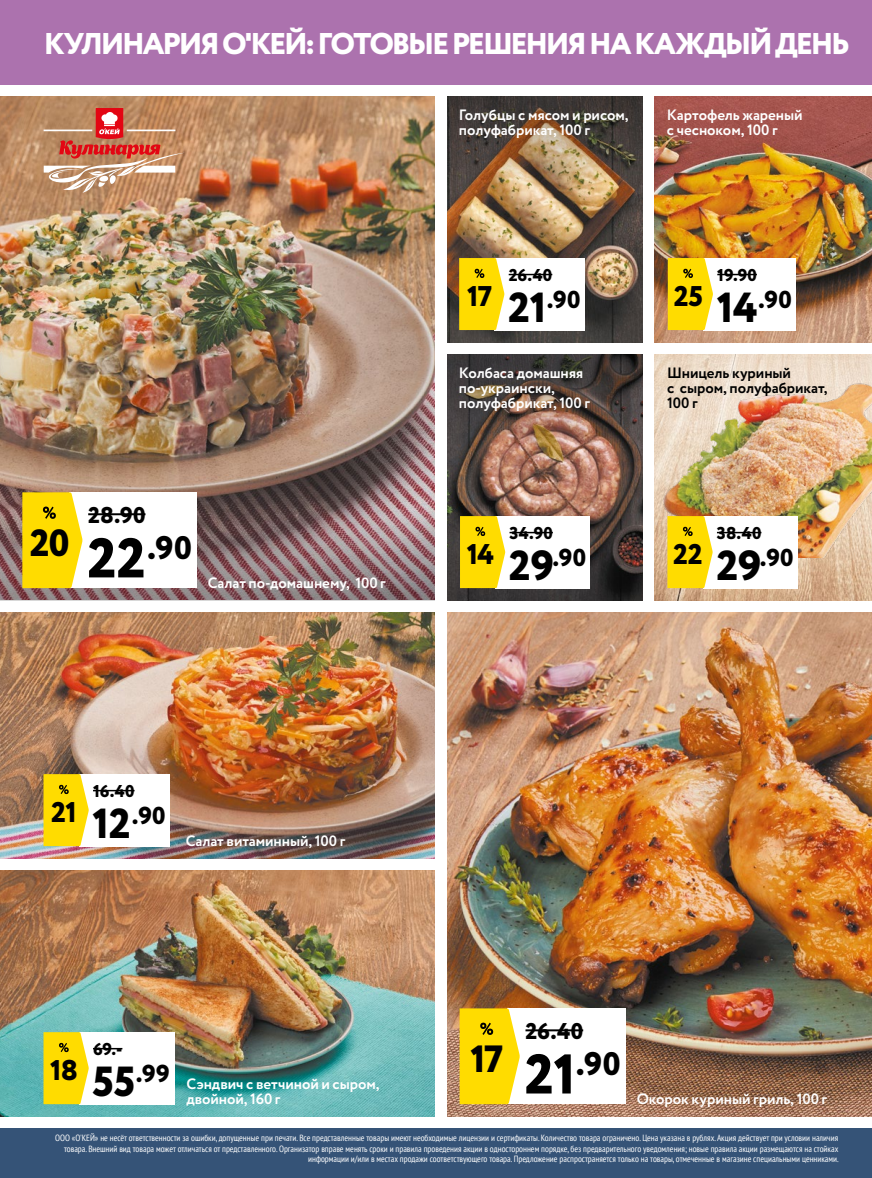
<style>
.page{position:relative;width:872px;height:1178px;background:#fff}
.page>*{position:absolute;margin:0;border:0;box-sizing:border-box;transform-origin:0 0}
.t1{font:800 37.95px "Circe";color:#000}
.t2{font:800 32.55px "Circe";color:#000}
.t3{font:800 30px "Circe";letter-spacing:-.075em;color:#fff}
.t4{font:800 28.5px "Circe";letter-spacing:-.025em;color:#000}
.t5{font:800 24.45px "Circe";letter-spacing:.01em;color:#000}
.t6{font:800 22.8px "Circe";letter-spacing:.005em;color:#000}
.t7{font:800 17.1px "Circe";letter-spacing:.01em;color:#000}
.t8{font:700 15px/15px "Circe";letter-spacing:-.005em;color:#fff}
.t9{font:700 15px/15px "Circe";letter-spacing:-.005em;color:#000}
.t10{font:condensed 9px/10.5px "PT Sans";color:#fff;text-align:right}
.s1{font-size:55.8px}
.s2{font-size:42px}
</style>
<div class="page">
<div style="left:0;top:1128px;width:872px;height:50px;background:#355377"></div>
<img style="left:447px;top:462px;width:196px;height:138px">
<img style="left:655px;top:354px;width:217px;height:246px">
<img style="left:447px;top:96px;width:196px;height:246px">
<img style="left:655px;top:96px;width:217px;height:246px">
<img style="left:0;top:870px;width:435px;height:246px">
<img style="left:0;top:612px;width:435px;height:246px">
<div style="left:79px;top:1032px;width:95px;height:72px;background:#fff"></div>
<svg style="left:44px;top:1032px;width:78px;height:72px"></svg>
<div style="left:79px;top:774px;width:91px;height:72px;background:#fff"></div>
<hr style="left:93px;top:790px;width:41px;height:1px;background:#000">
<svg style="left:44px;top:774px;width:45px;height:72px;background:#fbdc19"></svg>
<img style="left:0;top:96px;width:435px;height:396px">
<img style="left:447px;top:612px;width:425px;height:504px">
<div style="left:507px;top:1008px;width:118px;height:96px;background:#fff"></div>
<hr style="left:525px;top:1029px;width:58px;height:2px;background:#000">
<svg style="left:459px;top:1008px;width:61px;height:96px;background:#fadb19"></svg>
<svg style="left:43px;top:108px;width:142px;height:85px;background:#c9896b"></svg>
<div style="left:0;top:0;width:872px;height:84px;background:#ac72ae"></div>
<img style="left:639px;top:384px;width:233px;height:173px">
<div style="left:703px;top:516px;width:94px;height:72px;background:#fff"></div>
<hr style="left:717px;top:532px;width:44px;height:1px;background:#000">
<svg style="left:667px;top:516px;width:45px;height:72px;background:#fbdb15"></svg>
<div style="left:703px;top:258px;width:92px;height:72px;background:#fff"></div>
<hr style="left:717px;top:274px;width:40px;height:1px;background:#000">
<svg style="left:668px;top:258px;width:45px;height:72px;background:#fbdc17"></svg>
<svg style="left:0;top:492px;width:435px;height:108px;background:#85686b"></svg>
<img style="left:447px;top:96px;width:195px;height:108px">
<img style="left:447px;top:354px;width:196px;height:108px">
<div style="left:69px;top:492px;width:127px;height:96px;background:#fff"></div>
<hr style="left:88px;top:513px;width:57px;height:2px;background:#000">
<svg style="left:22px;top:492px;width:60px;height:96px;background:#fada16"></svg>
<div style="left:494px;top:258px;width:90px;height:72px;background:#fff"></div>
<hr style="left:508px;top:274px;width:44px;height:1px;background:#000">
<svg style="left:459px;top:258px;width:45px;height:72px;background:#fadb15"></svg>
<div style="left:495px;top:516px;width:94px;height:72px;background:#fff"></div>
<hr style="left:509px;top:532px;width:44px;height:1px;background:#000">
<svg style="left:460px;top:516px;width:45px;height:72px;background:#fbdb16"></svg>
<h3 class="t3" style="left:44px;top:23px;width:807px">КУЛИНАРИЯ О'КЕЙ: ГОТОВЫЕ РЕШЕНИЯ НА КАЖДЫЙ ДЕНЬ</h3>
<h1 class="t1" style="left:30px;top:517px;width:41px">20</h1>
<h3 class="t6" style="left:88px;top:500px;width:59px">28.90</h3>
<h2 class="t2" style="left:87px;top:526px;width:106px"><span class="s1">22</span>.90</h2>
<h3 class="t8" style="left:208px;top:576px;width:180px">Салат по-домашнему, 100 г</h3>
<h3 class="t8" style="left:459px;top:108px;width:171px">Голубцы с мясом и рисом, полуфабрикат, 100 г</h3>
<h3 class="t8" style="left:667px;top:108px;width:137px">Картофель жареный с чесноком, 100 г</h3>
<h3 class="t7" style="left:508px;top:264px;width:45px">26.40</h3>
<h3 class="t7" style="left:717px;top:264px;width:41px">19.90</h3>
<h3 class="t4" style="left:467px;top:277px;width:27px">17</h3>
<h3 class="t5" style="left:508px;top:283px;width:74px"><span class="s2">21</span>.90</h3>
<h3 class="t4" style="left:673px;top:277px;width:31px">25</h3>
<h3 class="t5" style="left:716px;top:283px;width:77px"><span class="s2">14</span>.90</h3>
<h3 class="t8" style="left:459px;top:366px;width:133px">Колбаса домашняя по-украински, полуфабрикат, 100 г</h3>
<h3 class="t9" style="left:667px;top:366px;width:162px">Шницель куриный<br>с сыром, полуфабрикат,<br>100 г</h3>
<h3 class="t7" style="left:509px;top:522px;width:45px">34.90</h3>
<h3 class="t7" style="left:717px;top:522px;width:46px">38.40</h3>
<h3 class="t4" style="left:467px;top:535px;width:29px">14</h3>
<h3 class="t5" style="left:509px;top:541px;width:79px"><span class="s2">29</span>.90</h3>
<h3 class="t4" style="left:673px;top:535px;width:31px">22</h3>
<h3 class="t5" style="left:716px;top:541px;width:79px"><span class="s2">29</span>.90</h3>
<h3 class="t4" style="left:51px;top:793px;width:27px">21</h3>
<h3 class="t7" style="left:93px;top:780px;width:43px">16.40</h3>
<h3 class="t5" style="left:92px;top:799px;width:75px"><span class="s2">12</span>.90</h3>
<h3 class="t8" style="left:186px;top:834px;width:161px">Салат витаминный, 100 г</h3>
<h3 class="t4" style="left:50px;top:1051px;width:29px">18</h3>
<h3 class="t7" style="left:93px;top:1038px;width:31px">69.-</h3>
<h3 class="t5" style="left:92px;top:1057px;width:79px"><span class="s2">55</span>.99</h3>
<h3 class="t8" style="left:186px;top:1077px;width:195px">Сэндвич с ветчиной и сыром, двойной, 160 г</h3>
<h1 class="t1" style="left:470px;top:1033px;width:35px">17</h1>
<h3 class="t6" style="left:525px;top:1016px;width:59px">26.40</h3>
<h2 class="t2" style="left:524px;top:1042px;width:97px"><span class="s1">21</span>.90</h2>
<h3 class="t8" style="left:637px;top:1092px;width:192px">Окорок куриный гриль, 100 г</h3>
<p class="t10" style="left:55px;top:1132px;width:785px">ООО «О'КЕЙ» не несёт ответственности за ошибки, допущенные при печати. Все представленные товары имеют необходимые лицензии и сертификаты. Количество товара ограничено. Цена указана в рублях. Акция действует при условии наличия товара. Внешний вид товара может отличаться от представленного. Организатор вправе менять сроки и правила проведения акции в одностороннем порядке, без предварительного уведомления; новые правила акции размещаются на стойках информации и/или в местах продажи соответствующего товара. Предложение распространяется только на товары, отмеченные в магазине специальными ценниками.</p>
</div>
